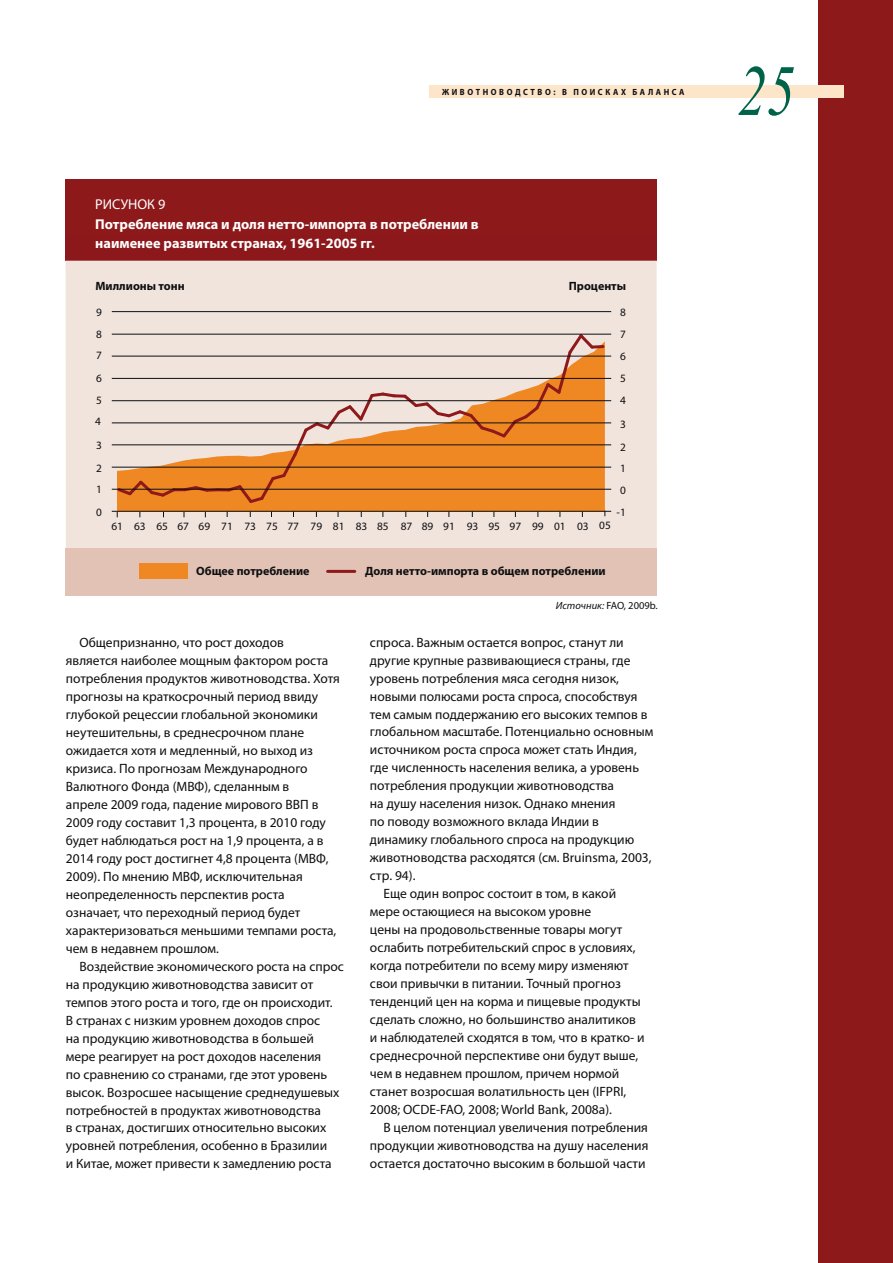
<style>
.page{position:relative;width:893px;height:1263px;background:#fff}
.page>*{position:absolute;margin:0;border:0;box-sizing:border-box;transform-origin:0 0}
.t1{font:italic 72px "Times New Roman";color:#006248;scale:.8 1}
.t2{font:700 14.25px/19.5px "Myriad Pro";color:#fff}
.t3{font:14.25px "Myriad Pro";color:#fff}
.t4{font:13.5px/18px "Myriad Pro";color:#0e0f11}
.t5{font:700 12px "Myriad Pro";color:#0e0f11}
.t6{font:11.25px/22px "Myriad Pro";color:#0e0f11}
.t7{font:10.5px "Myriad Pro";color:#0e0f11}
.t8{font:700 9px "Myriad Pro";letter-spacing:.315em;color:#0e0f11;scale:.9 1}
.s1{font-style:italic}
</style>
<div class="page">
<div style="left:818px;top:0;width:75px;height:1263px;background:#8e191b"></div>
<div style="left:429px;top:85px;width:415px;height:13px;background:#fde5ca"></div>
<div style="left:66px;top:179px;width:591px;height:81px;background:#8e191b"></div>
<div style="left:66px;top:260px;width:591px;height:288px;background:#f1e4dd"></div>
<div style="left:66px;top:548px;width:591px;height:48px;background:#e1c2b4"></div>
<hr style="left:328px;top:570px;width:27px;height:3px;background:#8e191b">
<div style="left:139px;top:563px;width:49px;height:15px;background:#ef8722"></div>
<hr style="left:112px;top:511px;width:499px;height:1px;background:#0e0f11">
<hr style="left:112px;top:489px;width:499px;height:1px;background:#0e0f11">
<hr style="left:112px;top:467px;width:499px;height:1px;background:#0e0f11">
<hr style="left:112px;top:445px;width:499px;height:1px;background:#0e0f11">
<hr style="left:112px;top:423px;width:499px;height:1px;background:#0e0f11">
<hr style="left:112px;top:400px;width:499px;height:1px;background:#0e0f11">
<hr style="left:112px;top:378px;width:499px;height:1px;background:#0e0f11">
<hr style="left:112px;top:356px;width:499px;height:1px;background:#0e0f11">
<hr style="left:112px;top:334px;width:499px;height:1px;background:#0e0f11">
<hr style="left:112px;top:311px;width:499px;height:1px;background:#0e0f11">
<svg style="left:115px;top:331px;width:491px;height:186px;background:#e2ae81"></svg>
<p class="t8" style="left:442px;top:88px;width:271px">ЖИВОТНОВОДСТВО: В ПОИСКАХ БАЛАНСА</p>
<p class="t3" style="left:95px;top:199px;width:72px">РИСУНОК 9</p>
<p class="t2" style="left:95px;top:215px;width:385px">Потребление мяса и доля нетто-импорта в потреблении в наименее развитых странах, 1961-2005 гг.</p>
<p class="t5" style="left:95px;top:282px;width:91px">Миллионы тонн</p>
<p class="t5" style="left:569px;top:282px;width:59px">Проценты</p>
<p class="t6" style="left:96px;top:301px;width:7px;text-align:justify">9<br>8<br>7<br>6</p>
<p class="t6" style="left:96px;top:389px;width:7px">5</p>
<p class="t6" style="left:95px;top:411px;width:7px">4</p>
<p class="t6" style="left:96px;top:435px;width:7px">3</p>
<p class="t6" style="left:96px;top:459px;width:7px;line-height:21px">2<br>1</p>
<p class="t6" style="left:96px;top:502px;width:7px">0</p>
<p class="t6" style="left:620px;top:302px;width:7px;text-align:justify">8<br>7<br>6</p>
<p class="t6" style="left:620px;top:368px;width:7px">5</p>
<p class="t6" style="left:620px;top:390px;width:7px">4</p>
<p class="t6" style="left:620px;top:414px;width:7px">3</p>
<p class="t6" style="left:620px;top:437px;width:7px;line-height:21px">2<br>1</p>
<p class="t6" style="left:617px;top:502px;width:11px">-1</p>
<p class="t6" style="left:620px;top:480px;width:7px">0</p>
<p class="t6" style="left:111px;top:516px;width:501px">61 63 65 67 69 71 73 75 77 79 81 83 85 87 89 91 93 95 97 99 01 03 05</p>
<p class="t5" style="left:365px;top:566px;width:242px">Доля нетто-импорта в общем потреблении</p>
<p class="t5" style="left:196px;top:566px;width:115px">Общее потребление</p>
<p class="t7" style="left:556px;top:601px;width:103px"><span class="s1">Источник:</span> FAO, 2009b.</p>
<p class="t4" style="left:66px;top:634px;width:276px;text-indent:13px">Общепризнанно, что рост доходов<br>является наиболее мощным фактором роста потребления продуктов животноводства. Хотя прогнозы на краткосрочный период ввиду глубокой рецессии глобальной экономики неутешительны, в среднесрочном плане ожидается хотя и медленный, но выход из кризиса. По прогнозам Международного Валютного Фонда (МВФ), сделанным в<br>апреле 2009 года, падение мирового ВВП в 2009 году составит 1,3 процента, в 2010 году будет наблюдаться рост на 1,9 процента, а в 2014 году рост достигнет 4,8 процента (МВФ, 2009). По мнению МВФ, исключительная неопределенность перспектив роста означает, что переходный период будет характеризоваться меньшими темпами роста, чем в недавнем прошлом.</p>
<p class="t4" style="left:66px;top:958px;width:279px;text-indent:13px">Воздействие экономического роста на спрос на продукцию животноводства зависит от темпов этого роста и того, где он происходит.<br>В странах с низким уровнем доходов спрос<br>на продукцию животноводства в большей мере реагирует на рост доходов населения<br>по сравнению со странами, где этот уровень высок. Возросшее насыщение среднедушевых потребностей в продуктах животноводства<br>в странах, достигших относительно высоких уровней потребления, особенно в Бразилии<br>и Китае, может привести к замедлению роста</p>
<p class="t4" style="left:370px;top:634px;width:255px">спроса. Важным остается вопрос, станут ли</p>
<p class="t4" style="left:370px;top:652px;width:262px">другие крупные развивающиеся страны, где</p>
<p class="t4" style="left:370px;top:670px;width:251px">уровень потребления мяса сегодня низок,</p>
<p class="t4" style="left:370px;top:688px;width:269px">новыми полюсами роста спроса, способствуя</p>
<p class="t4" style="left:370px;top:706px;width:279px">тем самым поддержанию его высоких темпов в</p>
<p class="t4" style="left:370px;top:724px;width:285px">глобальном масштабе. Потенциально основным</p>
<p class="t4" style="left:370px;top:742px;width:268px">источником роста спроса может стать Индия,</p>
<p class="t4" style="left:370px;top:760px;width:271px">где численность населения велика, а уровень</p>
<p class="t4" style="left:370px;top:778px;width:246px">потребления продукции животноводства</p>
<p class="t4" style="left:370px;top:796px;width:247px">на душу населения низок. Однако мнения</p>
<p class="t4" style="left:370px;top:814px;width:231px">по поводу возможного вклада Индии в</p>
<p class="t4" style="left:370px;top:832px;width:266px">динамику глобального спроса на продукцию</p>
<p class="t4" style="left:370px;top:850px;width:283px">животноводства расходятся (см. Bruinsma, 2003,</p>
<p class="t4" style="left:370px;top:868px;width:47px">стр. 94).</p>
<p class="t4" style="left:383px;top:886px;width:234px">Еще один вопрос состоит в том, в какой</p>
<p class="t4" style="left:370px;top:904px;width:223px">мере остающиеся на высоком уровне</p>
<p class="t4" style="left:370px;top:922px;width:254px">цены на продовольственные товары могут</p>
<p class="t4" style="left:370px;top:940px;width:267px">ослабить потребительский спрос в условиях,</p>
<p class="t4" style="left:370px;top:958px;width:260px">когда потребители по всему миру изменяют</p>
<p class="t4" style="left:370px;top:976px;width:253px">свои привычки в питании. Точный прогноз</p>
<p class="t4" style="left:370px;top:994px;width:272px">тенденций цен на корма и пищевые продукты</p>
<p class="t4" style="left:370px;top:1012px;width:268px">сделать сложно, но большинство аналитиков</p>
<p class="t4" style="left:370px;top:1030px;width:276px">и наблюдателей сходятся в том, что в кратко- и</p>
<p class="t4" style="left:370px;top:1048px;width:270px">среднесрочной перспективе они будут выше,</p>
<p class="t4" style="left:370px;top:1066px;width:251px">чем в недавнем прошлом, причем нормой</p>
<p class="t4" style="left:370px;top:1084px;width:258px">станет возросшая волатильность цен (IFPRI,</p>
<p class="t4" style="left:370px;top:1102px;width:244px">2008; OCDE-FAO, 2008; World Bank, 2008a).</p>
<p class="t4" style="left:383px;top:1120px;width:266px">В целом потенциал увеличения потребления</p>
<p class="t4" style="left:370px;top:1138px;width:280px">продукции животноводства на душу населения</p>
<p class="t4" style="left:370px;top:1156px;width:277px">остается достаточно высоким в большой части</p>
<h1 class="t1" style="left:737px;top:48px;width:73px">25</h1>
</div>
